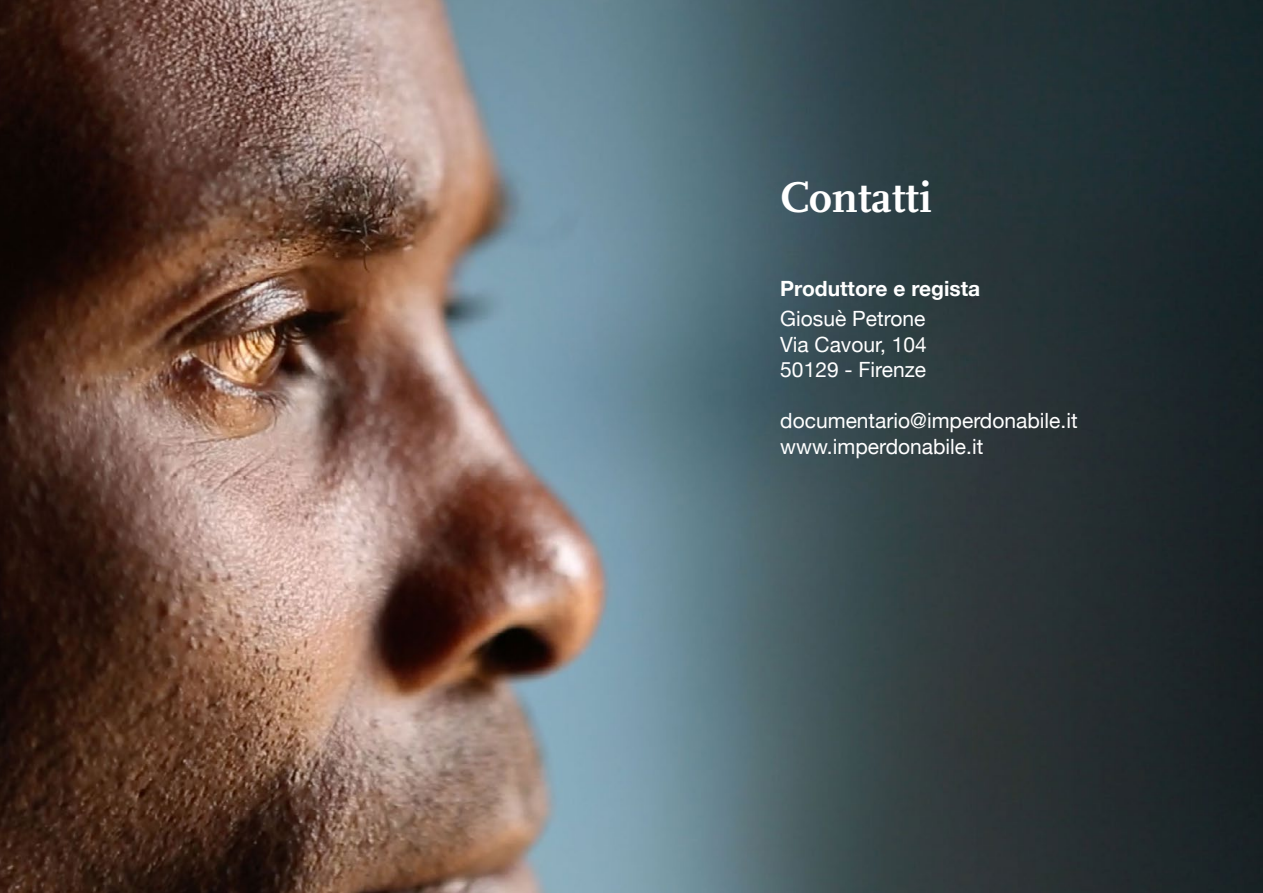
<style>
.page{position:relative;width:1263px;height:893px;background:#fff}
.page>*{position:absolute;margin:0;border:0;box-sizing:border-box;transform-origin:0 0}
.t1{font:700 45px "Scala";color:#fff}
.t2{font:21px/25.5px "Helvetica Neue";color:#fff;text-align:justify}
.t3{font:700 21px "Helvetica Neue";color:#fff}
</style>
<div class="page">
<img style="left:0;top:0;width:1263px;height:893px">
<h1 class="t1" style="left:780px;top:172px;width:153px">Contatti</h1>
<p class="t3" style="left:780px;top:272px;width:201px">Produttore e regista</p>
<p class="t2" style="left:780px;top:307px;width:148px">Giosuè Petrone Via Cavour, 104<br>50129 - Firenze</p>
<p class="t2" style="left:780px;top:409px;width:299px">documentario@imperdonabile.it www.imperdonabile.it</p>
</div>
